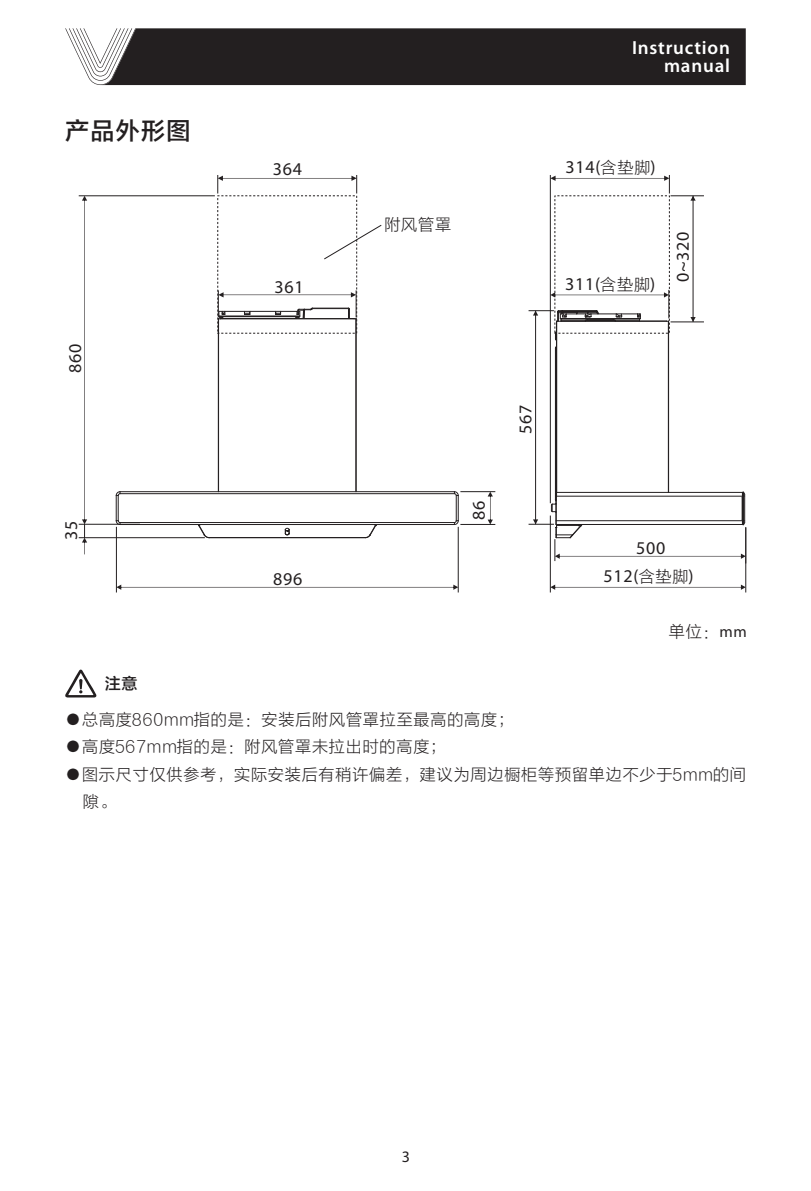
<style>
.page{position:relative;width:811px;height:1191px;background:#fff}
.page>*{position:absolute;margin:0;border:0;box-sizing:border-box;transform-origin:0 0}
.t1{font:24px "FZLTZHK GBK1 0";letter-spacing:.055em;color:#231f20}
.t2{font:600 19px/18.6px "Myriad Pro";letter-spacing:.04em;color:#fff;text-align:right}
.t3{font:18px "Myriad Pro";letter-spacing:.04em;color:#231f20}
.t4{font:16px/27.6px "FZLTXHJW GB1 0";letter-spacing:.055em;color:#231f20}
.t5{font:16px "FZLTZHK GBK1 0";color:#231f20}
.t6{font:16px "Myriad Pro";color:#231f20}
.s1{font-family:"FZLTXHJW GB1 0";font-size:16px}
.s2{font-family:"Myriad Pro"}
</style>
<div class="page">
<hr style="left:745px;top:528px;width:1px;height:64px;background:#231f20">
<hr style="left:550px;top:516px;width:1px;height:76px;background:#231f20">
<hr style="left:671px;top:195px;width:32px;height:1px;background:#231f20">
<hr style="left:535px;top:311px;width:1px;height:213px;background:#231f20">
<hr style="left:692px;top:196px;width:1px;height:126px;background:#231f20">
<svg style="left:690px;top:196px;width:5px;height:5px"></svg>
<svg style="left:690px;top:317px;width:5px;height:4px"></svg>
<svg style="left:550px;top:584px;width:196px;height:6px"></svg>
<hr style="left:550px;top:175px;width:1px;height:328px;background:#231f20">
<svg style="left:550px;top:175px;width:120px;height:18px"></svg>
<svg style="left:324px;top:225px;width:57px;height:34px"></svg>
<hr style="left:461px;top:524px;width:34px;height:1px;background:#231f20">
<hr style="left:461px;top:491px;width:34px;height:1px;background:#231f20">
<hr style="left:458px;top:527px;width:1px;height:65px;background:#231f20">
<hr style="left:79px;top:195px;width:135px;height:1px;background:#231f20">
<hr style="left:79px;top:524px;width:60px;height:1px;background:#231f20">
<svg style="left:117px;top:584px;width:341px;height:6px"></svg>
<svg style="left:487px;top:491px;width:6px;height:33px"></svg>
<svg style="left:82px;top:196px;width:5px;height:358px"></svg>
<svg style="left:217px;top:175px;width:140px;height:18px"></svg>
<hr style="left:79px;top:537px;width:125px;height:1px;background:#231f20">
<hr style="left:116px;top:527px;width:1px;height:65px;background:#231f20">
<svg style="left:65px;top:669px;width:32px;height:28px"></svg>
<hr style="left:209px;top:537px;width:156px;height:1px;background:#231f20">
<hr style="left:120px;top:524px;width:334px;height:1px;background:#231f20">
<hr style="left:120px;top:522px;width:334px;height:1px;background:#231f20">
<hr style="left:120px;top:493px;width:334px;height:1px;background:#231f20">
<hr style="left:120px;top:491px;width:334px;height:1px;background:#231f20">
<hr style="left:218px;top:319px;width:1px;height:173px;background:#231f20">
<hr style="left:355px;top:319px;width:1px;height:173px;background:#231f20">
<hr style="left:356px;top:319px;width:1px;height:173px;background:#231f20">
<svg style="left:116px;top:491px;width:5px;height:34px"></svg>
<svg style="left:454px;top:491px;width:5px;height:34px"></svg>
<svg style="left:218px;top:290px;width:139px;height:29px"></svg>
<svg style="left:284px;top:527px;width:6px;height:8px"></svg>
<svg style="left:365px;top:525px;width:12px;height:13px"></svg>
<svg style="left:198px;top:525px;width:11px;height:13px"></svg>
<hr style="left:556px;top:321px;width:1px;height:171px;background:#231f20">
<hr style="left:668px;top:321px;width:1px;height:171px;background:#231f20">
<svg style="left:529px;top:290px;width:140px;height:32px"></svg>
<hr style="left:555px;top:347px;width:1px;height:145px;background:#231f20">
<svg style="left:555px;top:330px;width:1px;height:17px"></svg>
<svg style="left:529px;top:490px;width:217px;height:70px"></svg>
<hr style="left:671px;top:321px;width:32px;height:1px;background:#231f20">
<svg style="left:65px;top:28px;width:681px;height:57px;background:#343132"></svg>
<h1 class="t1" style="left:65px;top:118px;width:127px">产品外形图</h1>
<p class="t3" style="left:68px;top:373px;width:31px;rotate:-90deg">860</p>
<p class="t3" style="left:64px;top:540px;width:21px;rotate:-90deg">35</p>
<p class="t3" style="left:273px;top:162px;width:31px">364</p>
<p class="t2" style="left:632px;top:40px;width:99px">Instruction manual</p>
<p class="t3" style="left:565px;top:160px;width:91px">314(<span class="s1">含垫脚</span>)</p>
<p class="t4" style="left:384px;top:211px;width:68px">附风管罩</p>
<p class="t3" style="left:274px;top:279px;width:31px">361</p>
<p class="t3" style="left:565px;top:276px;width:91px">311(<span class="s1">含垫脚</span>)</p>
<p class="t3" style="left:675px;top:282px;width:52px;rotate:-90deg">0~320</p>
<p class="t3" style="left:471px;top:520px;width:21px;rotate:-90deg">86</p>
<p class="t3" style="left:518px;top:434px;width:31px;rotate:-90deg">567</p>
<p class="t3" style="left:636px;top:540px;width:31px">500</p>
<p class="t3" style="left:273px;top:571px;width:31px">896</p>
<p class="t3" style="left:603px;top:569px;width:91px">512(<span class="s1">含垫脚</span>)</p>
<p class="t4" style="left:669px;top:618px;width:80px">单位：<span class="s2">mm</span></p>
<p class="t5" style="left:105px;top:675px;width:34px">注意</p>
<p class="t4" style="left:65px;top:706px;width:450px">●总高度860mm指的是：安装后附风管罩拉至最高的高度；</p>
<p class="t4" style="left:65px;top:733px;width:382px">●高度567mm指的是：附风管罩未拉出时的高度；</p>
<p class="t4" style="left:83px;top:761px;width:664px;text-indent:-18px">●图示尺寸仅供参考，实际安装后有稍许偏差，建议为周边橱柜等预留单边不少于5mm的间隙。</p>
<p class="t6" style="left:402px;top:1150px;width:10px">3</p>
</div>
